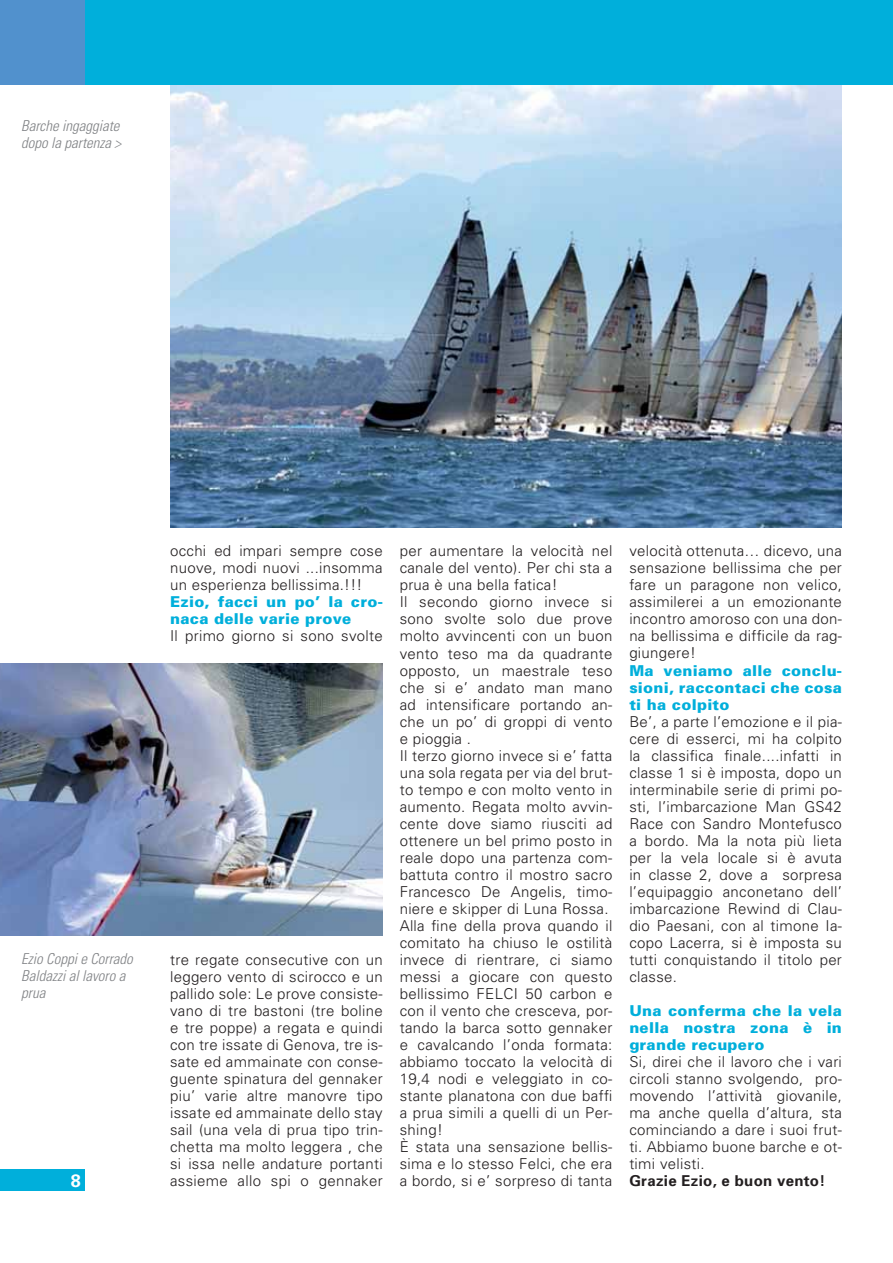
<style>
.page{position:relative;width:893px;height:1263px;background:#fff}
.page>*{position:absolute;margin:0;border:0;box-sizing:border-box;transform-origin:0 0}
.t1{font:700 18px "Univers";color:#fff}
.t2{font:300 15px/17px "Univers";letter-spacing:.02em;color:#231f20;text-align:justify}
.t3{font:900 15px/17px "Univers";letter-spacing:.02em;color:#00afdb;text-align:justify}
.t4{font:italic 300 condensed 15px/17px "Univers";color:#808285}
.t5{font:700 15px "Univers";letter-spacing:.02em;color:#231f20}
</style>
<div class="page">
<div style="left:0;top:0;width:85px;height:85px;background:#5191cd"></div>
<div style="left:85px;top:0;width:808px;height:85px;background:#00afdb"></div>
<div style="left:0;top:1169px;width:85px;height:22px;background:#00afdb"></div>
<img style="left:0;top:663px;width:383px;height:272px">
<img style="left:170px;top:85px;width:672px;height:442px">
<p class="t4" style="left:21px;top:118px;width:101px">Barche ingaggiate dopo la partenza &gt;</p>
<p class="t4" style="left:21px;top:952px;width:113px">Ezio Coppi e Corrado<br>Baldazzi al lavoro a prua</p>
<p class="t1" style="left:71px;top:1174px;width:12px">8</p>
<p class="t2" style="left:170px;top:544px;width:214px">occhi ed impari sempre cose nuove, modi nuovi ...insomma un esperienza bellissima.!!!</p>
<p class="t3" style="left:170px;top:595px;width:214px">Ezio, facci un po’ la cro&shy;naca delle varie prove</p>
<p class="t2" style="left:170px;top:629px;width:214px">Il primo giorno si sono svolte</p>
<p class="t2" style="left:170px;top:952px;width:214px">tre regate consecutive con un leggero vento di scirocco e un pallido sole: Le prove consiste&shy;vano di tre bastoni (tre boline e tre poppe) a regata e quindi con tre issate di Genova, tre is&shy;sate ed ammainate con conse&shy;guente spinatura del gennaker piu’ varie altre manovre tipo issate ed ammainate dello stay sail (una vela di prua tipo trin&shy;chetta ma molto leggera , che si issa nelle andature portanti assieme allo spi o gennaker</p>
<p class="t2" style="left:400px;top:544px;width:214px;text-align:left">per aumentare la velocità nel canale del vento). Per chi sta a prua è una bella fatica!<br>Il secondo giorno invece si sono svolte solo due prove molto avvincenti con un buon vento teso ma da quadrante opposto, un maestrale teso che si e’ andato man mano ad intensificare portando an&shy;che un po’ di groppi di vento e pioggia .<br>Il terzo giorno invece si e’ fatta una sola regata per via del brut&shy;to tempo e con molto vento in aumento. Regata molto avvin&shy;cente dove siamo riusciti ad ottenere un bel primo posto in reale dopo una partenza com&shy;battuta contro il mostro sacro<br>Francesco De Angelis, timo&shy;niere e skipper di Luna Rossa.<br>Alla fine della prova quando il comitato ha chiuso le ostilità invece di rientrare, ci siamo messi a giocare con questo bellissimo FELCI 50 carbon e con il vento che cresceva, por&shy;tando la barca sotto gennaker e cavalcando l’onda formata: abbiamo toccato la velocità di<br>19,4 nodi e veleggiato in co&shy;stante planatona con due baffi a prua simili a quelli di un Per&shy;shing!<br>È stata una sensazione bellis&shy;sima e lo stesso Felci, che era a bordo, si e’ sorpreso di tanta</p>
<p class="t2" style="left:629px;top:544px;width:214px">velocità ottenuta… dicevo, una sensazione bellissima che per fare un paragone non velico, assimilerei a un emozionante incontro amoroso con una don&shy;na bellissima e difficile da rag&shy;giungere!</p>
<p class="t3" style="left:629px;top:663px;width:214px">Ma veniamo alle conclu&shy;sioni, raccontaci che cosa ti ha colpito</p>
<p class="t2" style="left:629px;top:714px;width:214px">Be’, a parte l’emozione e il pia&shy;cere di esserci, mi ha colpito la classifica finale....infatti in classe 1 si è imposta, dopo un interminabile serie di primi po&shy;sti, l’imbarcazione Man GS42<br>Race con Sandro Montefusco a bordo. Ma la nota più lieta per la vela locale si è avuta in classe 2, dove a sorpresa l’equipaggio anconetano dell’ imbarcazione Rewind di Clau&shy;dio Paesani, con al timone Ia&shy;copo Lacerra, si è imposta su tutti conquistando il titolo per classe.</p>
<p class="t3" style="left:629px;top:1003px;width:214px">Una conferma che la vela nella nostra zona è in grande recupero</p>
<p class="t2" style="left:629px;top:1054px;width:214px">Si, direi che il lavoro che i vari circoli stanno svolgendo, pro&shy;movendo l’attività giovanile, ma anche quella d’altura, sta cominciando a dare i suoi frut&shy;ti. Abbiamo buone barche e ot&shy;timi velisti.</p>
<p class="t5" style="left:629px;top:1175px;width:197px">Grazie Ezio, e buon vento!</p>
</div>
